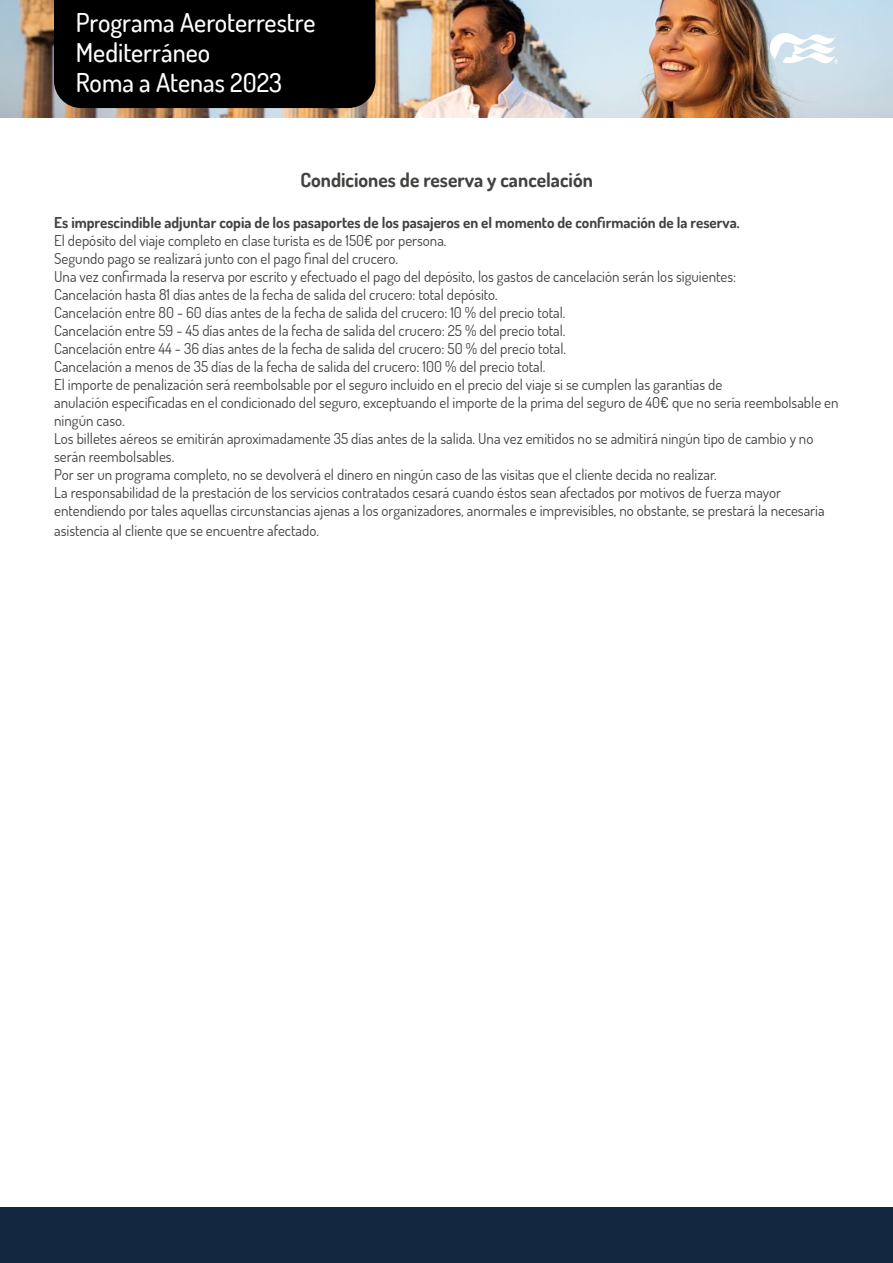
<style>
.page{position:relative;width:893px;height:1263px;background:#fff}
.page>*{position:absolute;margin:0;border:0;box-sizing:border-box;transform-origin:0 0}
.t1{font:500 25.95px/30px "Dosis";color:#fff}
.t2{font:700 19.5px "Dosis";color:#424340}
.t3{font:15px/18px "Dosis";color:#424340}
.t4{font:700 15px "Dosis";color:#424340}
</style>
<div class="page">
<img style="left:0;top:0;width:893px;height:118px">
<div style="left:0;top:1208px;width:893px;height:55px;background:#142740"></div>
<div style="left:54px;top:0;width:321px;height:108px;background:#000"></div>
<svg style="left:770px;top:31px;width:68px;height:38px"></svg>
<h1 class="t1" style="left:76px;top:7px;width:241px">Programa Aeroterrestre<br>Mediterráneo<br>Roma a Atenas 2023</h1>
<h2 class="t2" style="left:300px;top:167px;width:294px">Condiciones de reserva y cancelación</h2>
<p class="t4" style="left:54px;top:213px;width:687px">Es imprescindible adjuntar copia de los pasaportes de los pasajeros en el momento de confirmación de la reserva.</p>
<p class="t3" style="left:54px;top:231px;width:786px">El depósito del viaje completo en clase turista es de 150€ por persona.<br>Segundo pago se realizará junto con el pago final del crucero.<br>Una vez confirmada la reserva por escrito y efectuado el pago del depósito, los gastos de cancelación serán los siguientes:<br>Cancelación hasta 81 días antes de la fecha de salida del crucero: total depósito.<br>Cancelación entre 80 - 60 días antes de la fecha de salida del crucero: 10 % del precio total.<br>Cancelación entre 59 - 45 días antes de la fecha de salida del crucero: 25 % del precio total.<br>Cancelación entre 44 - 36 días antes de la fecha de salida del crucero: 50 % del precio total.<br>Cancelación a menos de 35 días de la fecha de salida del crucero: 100 % del precio total.<br>El importe de penalización será reembolsable por el seguro incluido en el precio del viaje si se cumplen las garantías de<br>anulación especificadas en el condicionado del seguro, exceptuando el importe de la prima del seguro de 40€ que no sería reembolsable en ningún caso.<br>Los billetes aéreos se emitirán aproximadamente 35 días antes de la salida. Una vez emitidos no se admitirá ningún tipo de cambio y no serán reembolsables.<br>Por ser un programa completo, no se devolverá el dinero en ningún caso de las visitas que el cliente decida no realizar.<br>La responsabilidad de la prestación de los servicios contratados cesará cuando éstos sean afectados por motivos de fuerza mayor entendiendo por tales aquellas circunstancias ajenas a los organizadores, anormales e imprevisibles, no obstante, se prestará la necesaria</p>
<p class="t3" style="left:54px;top:521px;width:266px">asistencia al cliente que se encuentre afectado.</p>
</div>
